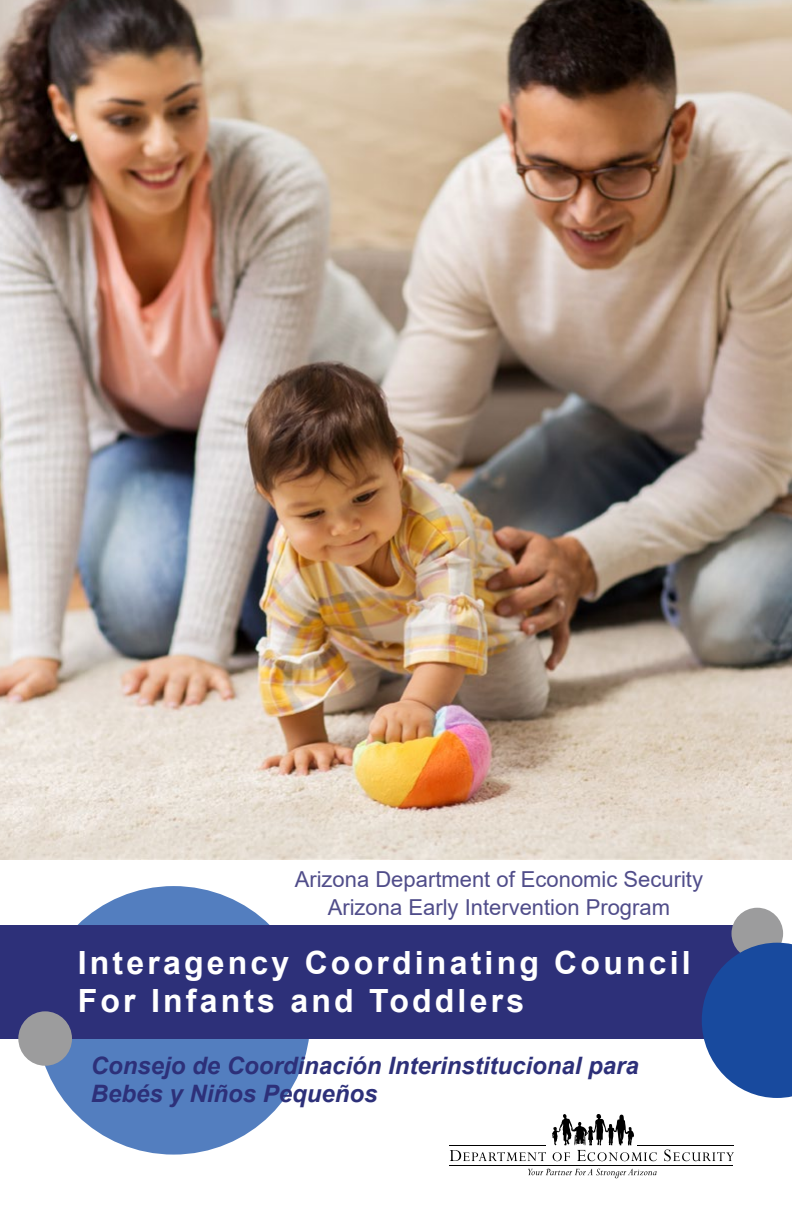
<style>
.page{position:relative;width:792px;height:1224px;background:#fff}
.page>*{position:absolute;margin:0;border:0;box-sizing:border-box;transform-origin:0 0}
.t1{font:700 32px/38.4px "Arial";letter-spacing:.1em;color:#fff}
.t2{font:italic 700 24px/28.8px "Arial";color:#2d3079}
.t3{font:22px/28px "Arial";color:#504d8a;text-align:center}
</style>
<div class="page">
<img style="left:0;top:0;width:792px;height:860px">
<div style="left:37px;top:886px;width:273px;height:269px;background:#537ebf;border-radius:50%"></div>
<div style="left:0;top:926px;width:751px;height:113px;background:#2d3079"></div>
<div style="left:18px;top:1011px;width:54px;height:55px;background:#9c9c9d;border-radius:50%"></div>
<div style="left:731px;top:908px;width:52px;height:51px;background:#9c9c9d;border-radius:50%"></div>
<svg style="left:702px;top:943px;width:90px;height:155px"></svg>
<svg style="left:450px;top:1150px;width:96px;height:11px"></svg>
<svg style="left:528px;top:1169px;width:129px;height:9px"></svg>
<svg style="left:552px;top:1114px;width:105px;height:47px"></svg>
<svg style="left:664px;top:1150px;width:70px;height:11px"></svg>
<hr style="left:449px;top:1145px;width:97px;height:1px;background:#000">
<hr style="left:637px;top:1145px;width:96px;height:1px;background:#000">
<hr style="left:449px;top:1165px;width:284px;height:1px;background:#000">
<p class="t3" style="left:295px;top:866px;width:410px">Arizona Department of Economic Security<br>Arizona Early Intervention Program</p>
<h1 class="t1" style="left:78px;top:944px;width:615px">Interagency Coordinating Council<br>For Infants and Toddlers</h1>
<p class="t2" style="left:91px;top:1051px;width:550px">Consejo de Coordinación Interinstitucional para<br>Bebés y Niños Pequeños</p>
</div>
